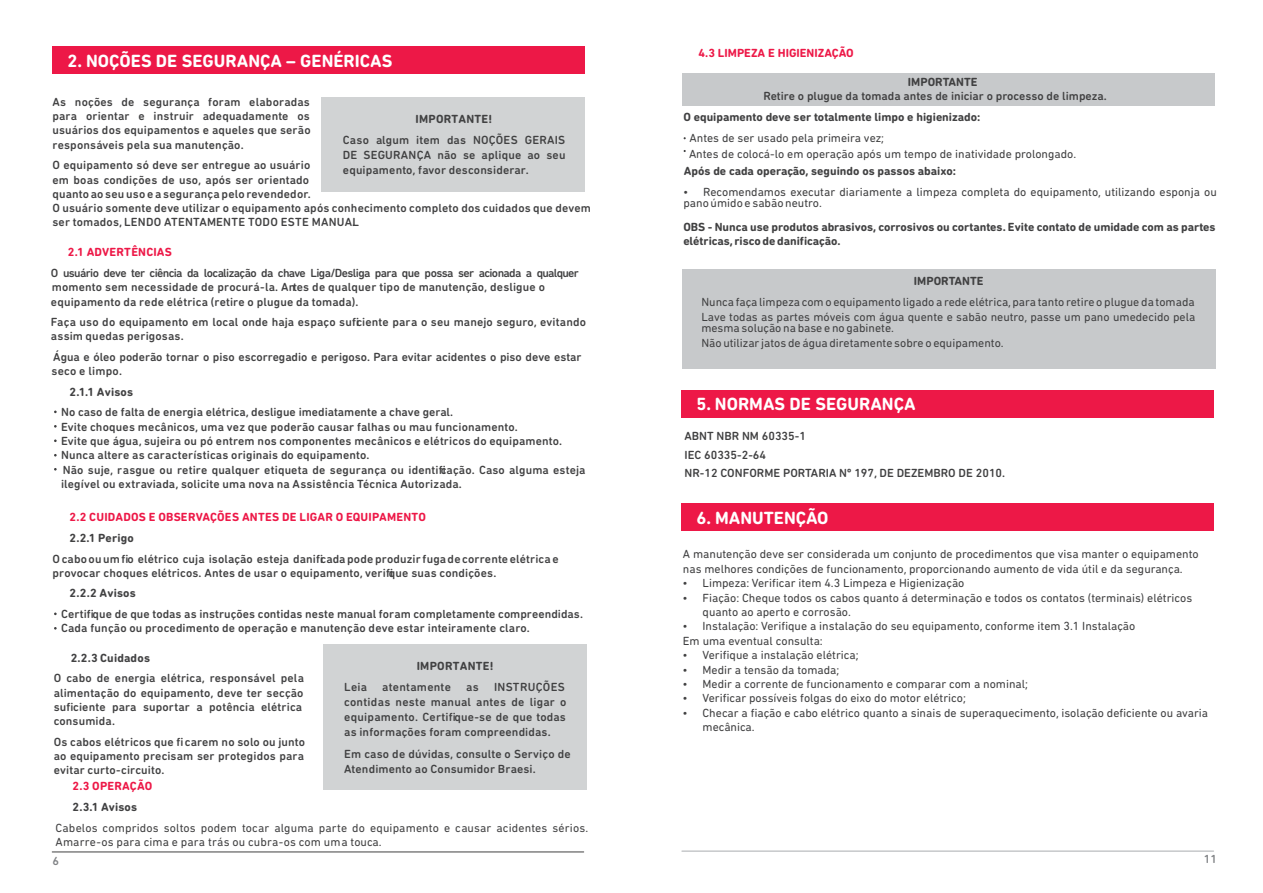
<style>
.page{position:relative;width:1263px;height:893px;background:#fff}
.page>*{position:absolute;margin:0;border:0;box-sizing:border-box;transform-origin:0 0}
.t1{font:700 18px "DIN Next Rounded LT Pro";color:#fff}
.t2{font:500 12px/14.2px "DIN Next Rounded LT Pro";letter-spacing:.01em;color:#414142}
.t3{font:12px/14.7px "DIN Next Rounded LT Pro";color:#404041}
.t4{font:700 12px/14.4px "DIN Next Rounded LT Pro";color:#404041}
.t5{font:500 12px/18.6px "DIN Next Rounded LT Pro";color:#404041}
.t6{font:12px/14.2px "DIN Next Rounded LT Pro";letter-spacing:.01em;color:#414142}
.t7{font:700 12px "DIN Next Rounded LT Pro";letter-spacing:.01em;color:#ed1847}
.t8{font:700 12px "DIN Next Rounded LT Pro";letter-spacing:.02em;color:#414142}
.t9{font:500 12px "DIN Next Rounded LT Pro";color:#808285}
</style>
<div class="page">
<hr style="left:52px;top:852px;width:532px;height:1px;background:#404041">
<div style="left:52px;top:46px;width:533px;height:28px;background:#ed1847"></div>
<div style="left:322px;top:97px;width:263px;height:94px;background:#d1d3d4"></div>
<div style="left:323px;top:644px;width:263px;height:146px;background:#d1d3d4"></div>
<hr style="left:682px;top:850px;width:531px;height:2px;background:#bcbec0">
<div style="left:682px;top:269px;width:534px;height:100px;background:#c7c9cb"></div>
<div style="left:682px;top:73px;width:533px;height:33px;background:#c7c9cb"></div>
<div style="left:681px;top:390px;width:533px;height:27px;background:#ed1847"></div>
<div style="left:681px;top:504px;width:533px;height:27px;background:#ed1847"></div>
<svg style="left:54px;top:410px;width:3px;height:61px"></svg>
<svg style="left:54px;top:612px;width:3px;height:18px"></svg>
<h1 class="t1" style="left:67px;top:53px;width:326px">2. NOÇÕES DE SEGURANÇA – GENÉRICAS</h1>
<p class="t2" style="left:52px;top:96px;width:260px;text-align:justify">As noções de segurança foram elaboradas para orientar e instruir adequadamente os usuários dos equipamentos e aqueles que serão responsáveis pela sua manutenção.</p>
<p class="t2" style="left:52px;top:159px;width:540px">O equipamento só deve ser entregue ao usuário<br>em boas condições de uso, após ser orientado<br>quanto ao seu uso e a segurança pelo revendedor.<br>O usuário somente deve utilizar o equipamento após conhecimento completo dos cuidados que devem ser tomados, LENDO ATENTAMENTE TODO ESTE MANUA.L</p>
<p class="t8" style="left:415px;top:114px;width:78px">IMPORTANTE!</p>
<p class="t2" style="left:343px;top:134px;width:224px;line-height:15px;text-align:justify">Caso algum item das NOÇÕES GERAIS DE SEGURANÇA não se aplique ao seu equipamento, favor desconsiderar.</p>
<p class="t7" style="left:68px;top:247px;width:106px">2.1 ADVERTÊNCIAS</p>
<p class="t2" style="left:51px;top:267px;width:529px">O usuário deve ter ciência da localização da chave Liga/Desliga para que possa ser acionada a qualquer momento sem necessidade de procurá-la. Antes de qualquer tipo de manutenção, desligue o equipamento da rede elétrica (retire o plugue da tomada).</p>
<p class="t2" style="left:51px;top:316px;width:537px">Faça uso do equipamento em local onde haja espaço suficiente para o seu manejo seguro, evitando assim quedas perigosas.</p>
<p class="t2" style="left:51px;top:351px;width:532px">Água e óleo poderão tornar o piso escorregadio e perigoso. Para evitar acidentes o piso deve estar seco e limpo.</p>
<p class="t8" style="left:70px;top:387px;width:65px">2.1.1 Avisos</p>
<p class="t2" style="left:61px;top:421px;width:526px">Evite choques mecânicos, uma vez que poderão causar falhas ou mau funcionamento.<br>Evite que água, sujeira ou pó entrem nos componentes mecânicos e elétricos do equipamento.<br>Nunca altere as características originais do equipamento.<br>Não suje, rasgue ou retire qualquer etiqueta de segurança ou identificação. Caso alguma esteja ilegível ou extraviada, solicite uma nova na Assistência Técnica Autorizada.</p>
<p class="t7" style="left:70px;top:512px;width:358px">2.2 CUIDADOS E OBSERVAÇÕES ANTES DE LIGAR O EQUIPAMENTO</p>
<p class="t8" style="left:70px;top:533px;width:66px">2.2.1 Perigo</p>
<p class="t2" style="left:53px;top:552px;width:508px">O cabo ou um fio elétrico cuja isolação esteja danificada pode produzir fuga de corrente elétrica e provocar choques elétricos. Antes de usar o equipamento, verifique suas condições.</p>
<p class="t8" style="left:70px;top:588px;width:68px">2.2.2 Avisos</p>
<p class="t2" style="left:61px;top:608px;width:523px">Certifique de que todas as instruções contidas neste manual foram completamente compreendidas.<br>Cada função ou procedimento de operação e manutenção deve estar inteiramente claro.</p>
<p class="t8" style="left:71px;top:653px;width:81px">2.2.3 Cuidados</p>
<p class="t2" style="left:54px;top:672px;width:252px">O cabo de energia elétrica, responsável pela alimentação do equipamento, deve ter secção suficiente para suportar a potência elétrica consumida.</p>
<p class="t2" style="left:54px;top:736px;width:253px;text-align:justify">Os cabos elétricos que ficarem no solo ou junto ao equipamento precisam ser protegidos para evitar curto-circuito.</p>
<p class="t2" style="left:61px;top:406px;width:393px">No caso de falta de energia elétrica, desligue imediatamente a chave geral.</p>
<p class="t8" style="left:417px;top:661px;width:78px">IMPORTANTE!</p>
<p class="t2" style="left:344px;top:681px;width:224px;line-height:15px;text-align:justify;text-indent:150px">INSTRUÇÕES contidas neste manual antes de ligar o equipamento. Certifique-se de que todas as informações foram compreendidas.</p>
<p class="t2" style="left:344px;top:747px;width:228px;line-height:15px">Em caso de dúvidas, consulte o Serviço de<br>Atendimento ao Consumidor Braesi.</p>
<p class="t2" style="left:344px;top:681px;width:24px">Leia</p>
<p class="t2" style="left:382px;top:681px;width:70px">atentamente</p>
<p class="t2" style="left:466px;top:681px;width:14px">as</p>
<p class="t7" style="left:73px;top:781px;width:81px">2.3 OPERAÇÃO</p>
<p class="t8" style="left:73px;top:802px;width:66px">2.3.1 Avisos</p>
<p class="t6" style="left:56px;top:821px;width:534px">Cabelos compridos soltos podem tocar alguma parte do equipamento e causar acidentes sérios.<br>Amarre-os para cima e para trás ou cubra-os com uma touca.</p>
<p class="t9" style="left:53px;top:856px;width:8px">6</p>
<p class="t7" style="left:699px;top:48px;width:156px">4.3 LIMPEZA E HIGIENIZAÇÃO</p>
<p class="t4" style="left:908px;top:76px;width:71px">IMPORTANTE</p>
<p class="t5" style="left:763px;top:88px;width:345px">Retire o plugue da tomada antes de iniciar o processo de limpeza.</p>
<p class="t4" style="left:683px;top:111px;width:299px">O equipamento deve ser totalmente limpo e higienizado:</p>
<p class="t3" style="left:689px;top:132px;width:196px">Antes de ser usado pela primeira vez;</p>
<p class="t4" style="left:684px;top:164px;width:274px">Após de cada operação, seguindo os passos abaixo:</p>
<p class="t3" style="left:683px;top:187px;width:535px;line-height:11.2px;text-indent:20px">Recomendamos executar diariamente a limpeza completa do equipamento, utilizando esponja ou pano úmido e sabão neutro.</p>
<p class="t4" style="left:683px;top:221px;width:534px">OBS - Nunca use produtos abrasivos, corrosivos ou cortantes. Evite contato de umidade com as partes elétricas, risco de danificação.</p>
<p class="t3" style="left:689px;top:147px;width:389px">Antes de colocá-lo em operação após um tempo de inatividade prolongado.</p>
<p class="t4" style="left:914px;top:275px;width:71px">IMPORTANTE</p>
<p class="t3" style="left:701px;top:296px;width:495px">Nunca faça limpeza com o equipamento ligado a rede elétrica,para tanto retire o plugue da tomada<br>Lave todas as partes móveis com água quente e sabão neutro, passe um pano umedecido pela</p>
<p class="t3" style="left:701px;top:322px;width:304px">mesma solução na base e no gabinete.<br>Não utilizar jatos de água diretamente sobre o equipamento.</p>
<h1 class="t1" style="left:696px;top:397px;width:221px">5. NORMAS DE SEGURANÇA</h1>
<p class="t5" style="left:684px;top:428px;width:123px">ABNT NBR NM 60335-1</p>
<p class="t5" style="left:684px;top:446px;width:322px">IEC 60335-2-64<br>NR-12 CONFORME PORTARIA Nº 197, DE DEZEMBRO DE 2010.</p>
<h1 class="t1" style="left:696px;top:510px;width:134px">6. MANUTENÇÃO</h1>
<p class="t3" style="left:683px;top:548px;width:517px">A manutenção deve ser considerada um conjunto de procedimentos que visa manter o equipamento</p>
<p class="t3" style="left:683px;top:562px;width:501px">nas melhores condições de funcionamento, proporcionando aumento de vida útil e da segurança.</p>
<p class="t3" style="left:702px;top:577px;width:263px">Limpeza: Verificar item 4.3 Limpeza e Higienização</p>
<p class="t3" style="left:702px;top:591px;width:491px">Fiação: Cheque todos os cabos quanto á determinação e todos os contatos (terminais) elétricos</p>
<p class="t3" style="left:702px;top:606px;width:150px">quanto ao aperto e corrosão.</p>
<p class="t3" style="left:702px;top:620px;width:434px">Instalação: Verifique a instalação do seu equipamento, conforme item 3.1 Instalação</p>
<p class="t3" style="left:683px;top:634px;width:141px">Em uma eventual consulta:</p>
<p class="t3" style="left:702px;top:649px;width:158px">Verifique a instalação elétrica;</p>
<p class="t3" style="left:702px;top:663px;width:138px">Medir a tensão da tomada;</p>
<p class="t3" style="left:702px;top:678px;width:327px">Medir a corrente de funcionamento e comparar com a nominal;</p>
<p class="t3" style="left:702px;top:692px;width:265px">Verificar possíveis folgas do eixo do motor elétrico;</p>
<p class="t3" style="left:702px;top:706px;width:507px">Checar a fiação e cabo elétrico quanto a sinais de superaquecimento, isolação deficiente ou avaria</p>
<p class="t3" style="left:702px;top:721px;width:54px">mecânica.</p>
<p class="t9" style="left:1204px;top:854px;width:15px">11</p>
</div>
